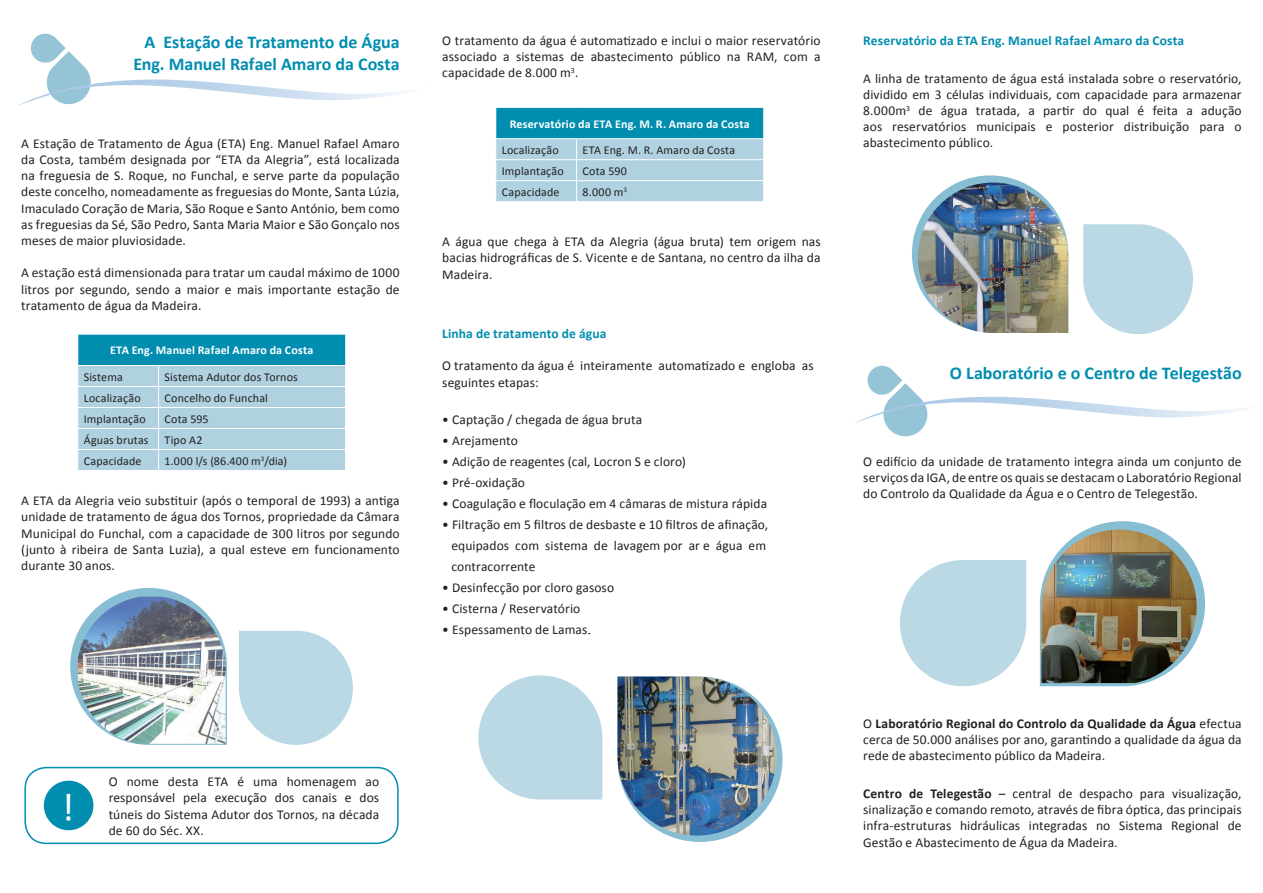
<style>
.page{position:relative;width:1263px;height:893px;background:#fff}
.page>*{position:absolute;margin:0;border:0;box-sizing:border-box;transform-origin:0 0}
.t1{font:39px "Calibri";color:#fff}
.Título_1{font:700 18px "Calibri";color:#008db0}
.t2{font:13.5px/16.2px "Calibri";letter-spacing:.005em;color:#231f20;text-align:justify}
.t3{font:700 13.5px "Calibri";letter-spacing:.01em;color:#008db0}
.Tabela{font:12px "Calibri";letter-spacing:.01em;color:#231f20}
.Tabela-2{font:700 12px "Calibri";letter-spacing:.015em;color:#fff}
.Tabela-3{font:12px "Calibri";letter-spacing:.03em;color:#231f20}
.s1{font-family:"Times New Roman";font-size:18px}
.s2{font-weight:700}
</style>
<div class="page">
<div style="left:24px;top:767px;width:375px;height:77px;border:2px solid #008db0;border-radius:21px"></div>
<div style="left:44px;top:781px;width:49px;height:49px;background:#008db0;border-radius:50%"></div>
<svg style="left:70px;top:588px;width:157px;height:157px"></svg>
<img style="left:78px;top:597px;width:148px;height:147px">
<svg style="left:239px;top:631px;width:114px;height:114px"></svg>
<svg style="left:17px;top:33px;width:391px;height:73px"></svg>
<div style="left:78px;top:334px;width:268px;height:31px;background:#008db0"></div>
<hr style="left:77px;top:334px;width:82px;height:1px;background:#fff">
<hr style="left:159px;top:334px;width:187px;height:1px;background:#fff">
<hr style="left:345px;top:335px;width:1px;height:30px;background:#fff">
<div style="left:78px;top:365px;width:268px;height:105px;background:#afd1e0"></div>
<div style="left:496px;top:107px;width:268px;height:32px;background:#008db0"></div>
<hr style="left:495px;top:107px;width:82px;height:1px;background:#fff">
<hr style="left:577px;top:107px;width:187px;height:1px;background:#fff">
<hr style="left:763px;top:108px;width:1px;height:30px;background:#fff">
<hr style="left:495px;top:138px;width:82px;height:1px;background:#fff">
<hr style="left:577px;top:138px;width:187px;height:1px;background:#fff">
<svg style="left:496px;top:139px;width:268px;height:62px;background:#b3d3e1"></svg>
<svg style="left:854px;top:365px;width:392px;height:72px"></svg>
<svg style="left:1040px;top:521px;width:165px;height:165px"></svg>
<img style="left:1041px;top:530px;width:156px;height:153px">
<svg style="left:900px;top:560px;width:126px;height:126px"></svg>
<svg style="left:912px;top:175px;width:112px;height:109px"></svg>
<img style="left:918px;top:183px;width:150px;height:150px">
<svg style="left:1083px;top:224px;width:110px;height:110px"></svg>
<svg style="left:669px;top:727px;width:113px;height:115px"></svg>
<img style="left:617px;top:676px;width:159px;height:160px">
<svg style="left:478px;top:675px;width:124px;height:124px"></svg>
<p class="Título_1" style="left:144px;top:31px;width:257px">A Estação de Tratamento de Água</p>
<p class="Título_1" style="left:133px;top:52px;width:268px">Eng. Manuel Rafael Amaro da Costa</p>
<p class="t2" style="left:21px;top:135px;width:380px">A Estação de Tratamento de Água (ETA) Eng. Manuel Rafael Amaro da Costa, também designada por “ETA da Alegria”, está localizada na freguesia de S. Roque, no Funchal, e serve parte da população deste concelho, nomeadamente as freguesias do Monte, Santa Lúzia, Imaculado Coração de Maria, São Roque e Santo António, bem como as freguesias da Sé, São Pedro, Santa Maria Maior e São Gonçalo nos meses de maior pluviosidade.</p>
<p class="t2" style="left:21px;top:265px;width:380px">A estação está dimensionada para tratar um caudal máximo de 1000 litros por segundo, sendo a maior e mais importante estação de tratamento de água da Madeira.</p>
<p class="Tabela-2" style="left:110px;top:343px;width:205px">ETA Eng. Manuel Rafael Amaro da Costa</p>
<p class="Tabela" style="left:84px;top:369px;width:41px">Sistema</p>
<p class="Tabela" style="left:165px;top:369px;width:135px">Sistema Adutor dos Tornos</p>
<p class="Tabela" style="left:84px;top:390px;width:58px">Localização</p>
<p class="Tabela" style="left:165px;top:390px;width:105px">Concelho do Funchal</p>
<p class="Tabela" style="left:84px;top:411px;width:64px">Implantação</p>
<p class="Tabela" style="left:165px;top:411px;width:46px">Cota 595</p>
<p class="Tabela" style="left:84px;top:432px;width:66px">Águas brutas</p>
<p class="Tabela" style="left:165px;top:432px;width:39px">Tipo A2</p>
<p class="Tabela" style="left:84px;top:453px;width:59px">Capacidade</p>
<p class="Tabela-3" style="left:165px;top:453px;width:124px">1.000 l/s (86.400 m<sup>3</sup>/dia)</p>
<p class="t2" style="left:21px;top:493px;width:380px">A ETA da Alegria veio substituir (após o temporal de 1993) a antiga unidade de tratamento de água dos Tornos, propriedade da Câmara Municipal do Funchal, com a capacidade de 300 litros por segundo (junto à ribeira de Santa Luzia), a qual esteve em funcionamento durante 30 anos.</p>
<p class="t2" style="left:442px;top:32px;width:380px">O tratamento da água é automatizado e inclui o maior reservatório associado a sistemas de abastecimento público na RAM, com a capacidade de 8.000 m<sup>3</sup>.</p>
<p class="Tabela-2" style="left:510px;top:116px;width:242px">Reservatório da ETA Eng. M. R. Amaro da Costa</p>
<p class="Tabela" style="left:502px;top:142px;width:58px">Localização</p>
<p class="Tabela" style="left:583px;top:142px;width:154px">ETA Eng. M. R. Amaro da Costa</p>
<p class="Tabela" style="left:502px;top:163px;width:64px">Implantação</p>
<p class="Tabela" style="left:583px;top:163px;width:46px">Cota 590</p>
<p class="Tabela" style="left:502px;top:184px;width:59px">Capacidade</p>
<p class="Tabela" style="left:583px;top:184px;width:46px">8.000 m<sup>3</sup></p>
<p class="t2" style="left:442px;top:234px;width:380px">A água que chega à ETA da Alegria (água bruta) tem origem nas bacias hidrográficas de S. Vicente e de Santana, no centro da ilha da Madeira.</p>
<p class="t3" style="left:442px;top:325px;width:166px">Linha de tratamento de água</p>
<p class="t2" style="left:442px;top:358px;width:373px">O tratamento da água é inteiramente automatizado e engloba as</p>
<p class="t2" style="left:442px;top:374px;width:98px">seguintes etapas:</p>
<p class="t2" style="left:442px;top:411px;width:201px">• Captação / chegada de água bruta</p>
<p class="t2" style="left:442px;top:432px;width:77px">• Arejamento</p>
<p class="t2" style="left:442px;top:453px;width:245px">• Adição de reagentes (cal, Locron S e cloro)</p>
<p class="t2" style="left:442px;top:474px;width:84px">• Pré-oxidação</p>
<p class="t2" style="left:442px;top:495px;width:326px">• Coagulação e floculação em 4 câmaras de mistura rápida</p>
<p class="t2" style="left:442px;top:516px;width:328px">• Filtração em 5 filtros de desbaste e 10 filtros de afinação,</p>
<p class="t2" style="left:451px;top:537px;width:316px">equipados com sistema de lavagem por ar e água em</p>
<p class="t2" style="left:451px;top:558px;width:86px">contracorrente</p>
<p class="t2" style="left:442px;top:579px;width:173px">• Desinfecção por cloro gasoso</p>
<p class="t2" style="left:442px;top:600px;width:140px">• Cisterna / Reservatório</p>
<p class="t2" style="left:442px;top:621px;width:151px">• Espessamento de Lamas<span class="s1">.</span></p>
<p class="t1" style="left:61px;top:782px;width:14px">!</p>
<p class="t2" style="left:109px;top:774px;width:272px">O nome desta ETA é uma homenagem ao responsável pela execução dos canais e dos túneis do Sistema Adutor dos Tornos, na década de 60 do Séc. XX.</p>
<p class="t3" style="left:863px;top:32px;width:323px">Reservatório da ETA Eng. Manuel Rafael Amaro da Costa</p>
<p class="t2" style="left:863px;top:70px;width:380px">A linha de tratamento de água está instalada sobre o reservatório, dividido em 3 células individuais, com capacidade para armazenar 8.000m<sup>3</sup> de água tratada, a partir do qual é feita a adução aos reservatórios municipais e posterior distribuição para o abastecimento público.</p>
<p class="Título_1" style="left:950px;top:362px;width:293px">O Laboratório e o Centro de Telegestão</p>
<p class="t2" style="left:863px;top:453px;width:380px">O edifício da unidade de tratamento integra ainda um conjunto de serviços da IGA, de entre os quais se destacam o Laboratório Regional do Controlo da Qualidade da Água e o Centro de Telegestão.</p>
<p class="t2" style="left:863px;top:715px;width:380px">O <span class="s2">Laboratório Regional do Controlo da Qualidade da Água</span> efectua cerca de 50.000 análises por ano, garantindo a qualidade da água da rede de abastecimento público da Madeira.</p>
<p class="t2" style="left:863px;top:785px;width:380px"><span class="s2">Centro de Telegestão</span> – central de despacho para visualização, sinalização e comando remoto, através de fibra óptica, das principais infra-estruturas hidráulicas integradas no Sistema Regional de Gestão e Abastecimento de Água da Madeira.</p>
</div>
